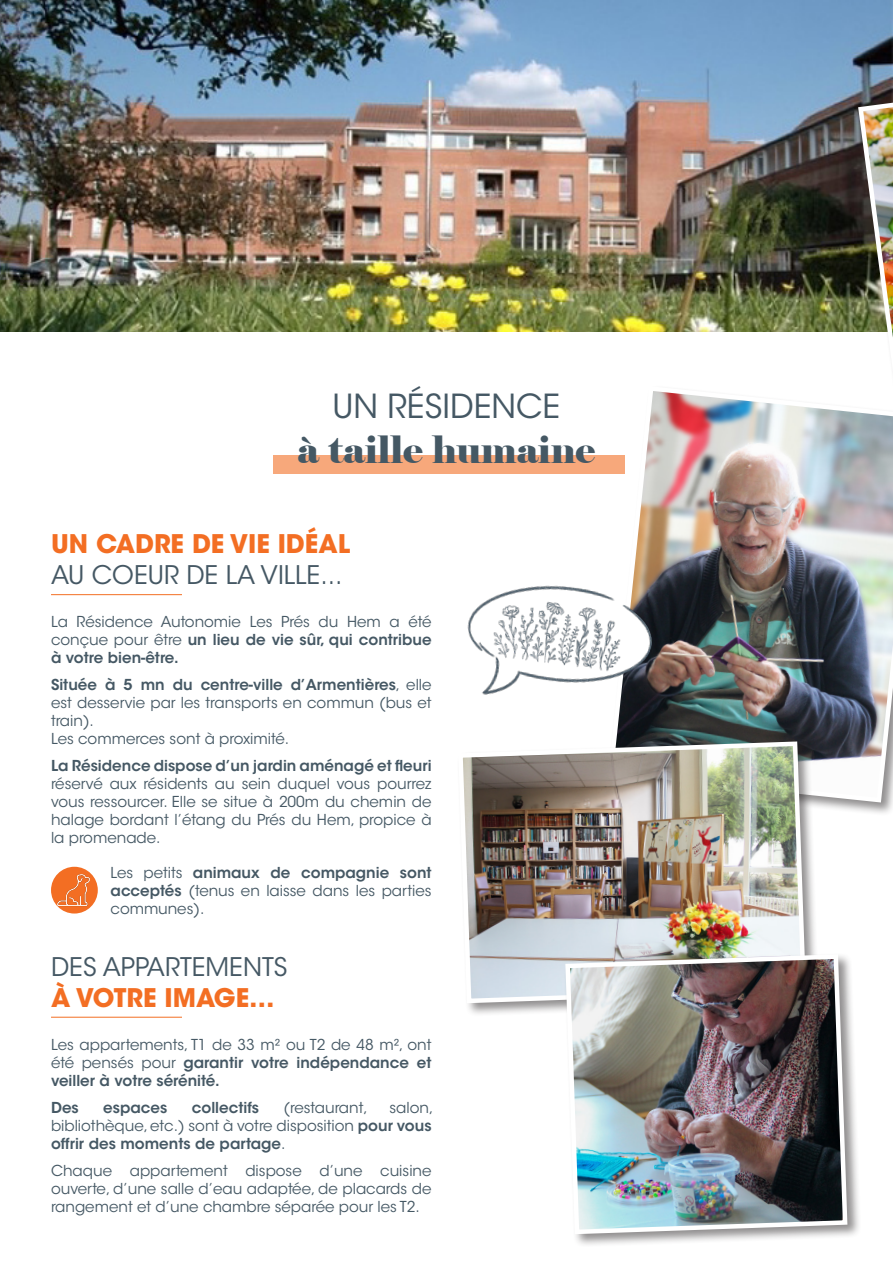
<style>
.page{position:relative;width:893px;height:1263px;background:#fff}
.page>*{position:absolute;margin:0;border:0;box-sizing:border-box;transform-origin:0 0}
.t1{font:37.5px "Elephant";color:#455864}
.t2{font:33px "ITC Avant Garde Std";color:#455864}
.t3{font:25.5px "ITC Avant Garde Std";color:#455864}
.t4{font:700 25.5px "ITC Avant Garde Std";color:#f36e23}
.t5{font:15px/18px "ITC Avant Garde Std";color:#455864;text-align:justify}
.t6{font:600 15px "ITC Avant Garde Std";color:#455864}
.s1{font-weight:600}
</style>
<div class="page">
<hr style="left:892px;top:760px;width:1px;height:503px;background:#f36e23">
<img style="left:0;top:0;width:893px;height:332px">
<img style="left:606px;top:391px;width:287px;height:414px">
<div style="left:456px;top:740px;width:364px;height:277px;background:#231f20;opacity:.5"></div>
<img style="left:456px;top:739px;width:352px;height:266px">
<div style="left:564px;top:952px;width:297px;height:296px;background:#231f20;opacity:.5"></div>
<img style="left:563px;top:952px;width:287px;height:284px">
<div style="left:856px;top:65px;width:37px;height:392px;background:#231f20;opacity:.5"></div>
<img style="left:856px;top:65px;width:37px;height:381px">
<img style="left:467px;top:571px;width:196px;height:153px">
<hr style="left:51px;top:594px;width:131px;height:1px;background:#f36e23">
<hr style="left:51px;top:1017px;width:131px;height:1px;background:#f36e23">
<div style="left:274px;top:455px;width:351px;height:18px;background:#f7a87b"></div>
<div style="left:51px;top:867px;width:47px;height:46px;background:#f36e23;border-radius:50%"></div>
<img style="left:55px;top:871px;width:37px;height:38px">
<p class="t2" style="left:332px;top:386px;width:229px">UN RÉSIDENCE</p>
<p class="t1" style="left:298px;top:426px;width:299px">à taille humaine</p>
<p class="t4" style="left:51px;top:527px;width:301px">UN CADRE DE VIE IDÉAL</p>
<p class="t3" style="left:51px;top:559px;width:293px">AU COEUR DE LA VILLE...</p>
<p class="t5" style="left:51px;top:612px;width:382px">La Résidence Autonomie Les Prés du Hem a été conçue pour être <span class="s1">un lieu de vie sûr, qui contribue à votre bien-être.</span></p>
<p class="t5" style="left:51px;top:675px;width:382px"><span class="s1">Située à 5 mn du centre-ville d’Armentières</span>, elle est desservie par les transports en commun (bus et train).</p>
<p class="t5" style="left:51px;top:729px;width:240px">Les commerces sont à proximité.</p>
<p class="t5" style="left:51px;top:756px;width:382px"><span class="s1">La Résidence dispose d’un jardin aménagé et fleuri </span>réservé aux résidents au sein duquel vous pourrez vous ressourcer. Elle se situe à 200m du chemin de halage bordant l’étang du Prés du Hem, propice à la promenade.</p>
<p class="t5" style="left:111px;top:863px;width:323px">Les petits <span class="s1">animaux de compagnie sont acceptés</span> (tenus en laisse dans les parties communes).</p>
<p class="t3" style="left:51px;top:952px;width:238px">DES APPARTEMENTS</p>
<p class="t4" style="left:51px;top:981px;width:225px">À VOTRE IMAGE…</p>
<p class="t5" style="left:51px;top:1036px;width:382px">Les appartements, T1 de 33 m² ou T2 de 48 m², ont été pensés pour <span class="s1">garantir votre indépendance et veiller à votre sérénité.</span></p>
<p class="t6" style="left:51px;top:1098px;width:29px">Des</p>
<p class="t6" style="left:103px;top:1098px;width:66px">espaces</p>
<p class="t6" style="left:192px;top:1098px;width:69px">collectifs</p>
<p class="t5" style="left:284px;top:1099px;width:86px">(restaurant,</p>
<p class="t5" style="left:51px;top:1099px;width:384px;text-indent:338px">salon, bibliothèque, etc.) sont à votre disposition <span class="s1">pour vous offrir des moments de partage</span>.</p>
<p class="t5" style="left:51px;top:1162px;width:382px">Chaque appartement dispose d’une cuisine ouverte, d’une salle d’eau adaptée, de placards de rangement et d’une chambre séparée pour les T2.</p>
</div>
